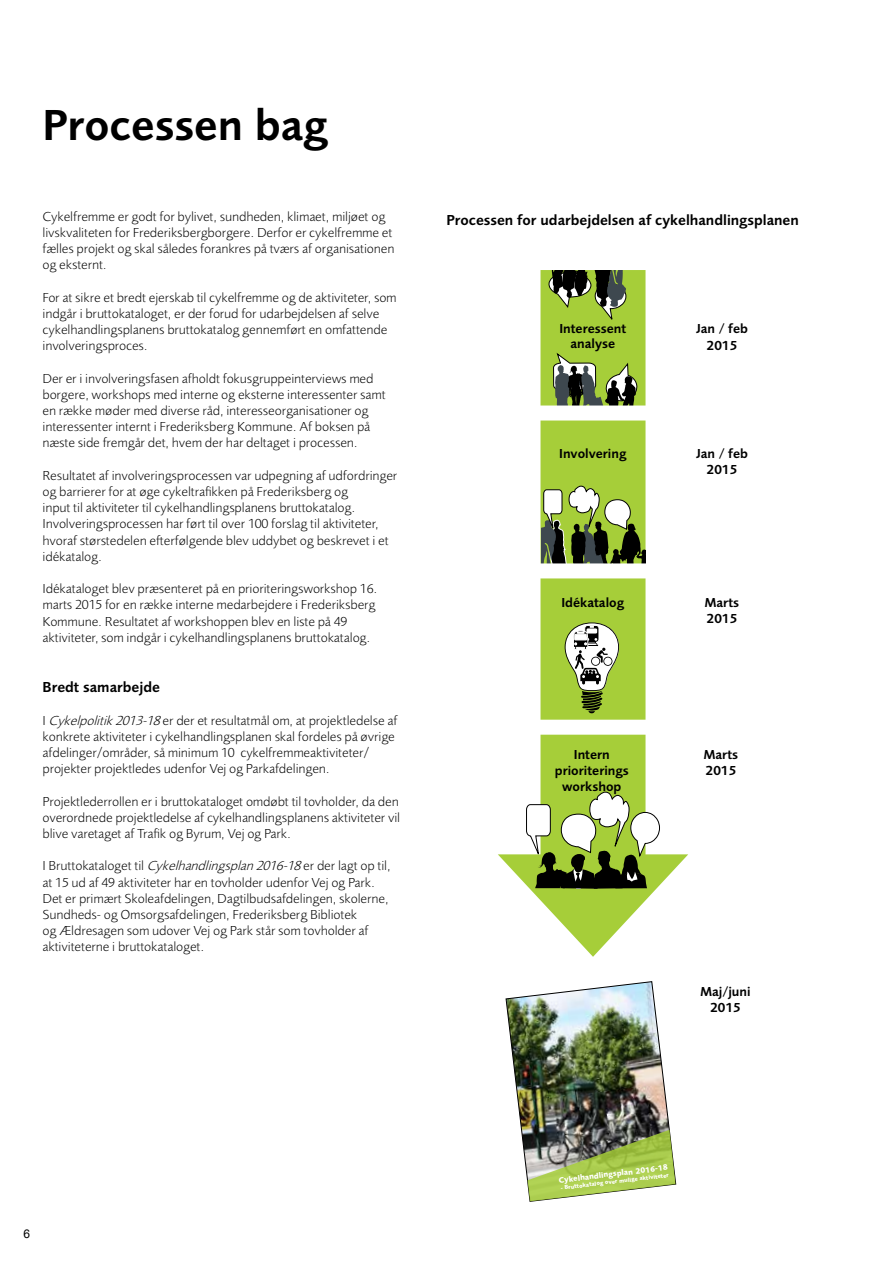
<style>
.page{position:relative;width:893px;height:1263px;background:#fff}
.page>*{position:absolute;margin:0;border:0;box-sizing:border-box;transform-origin:0 0}
.t1{font:45px "Foundry Sans Demi";color:#000}
.t2{font:15px "Foundry Sans Demi";color:#000}
.t3{font:300 13.5px/16.2px "Foundry Sans";color:#000}
.t4{font:13.5px/16.2px "Foundry Sans Demi";color:#000;text-align:center}
.t5{font:12px "Arial";color:#000}
.t6{font:700 8.1px "Foundry Sans";color:#fff}
.t7{font:700 6px "Foundry Sans";color:#fff}
.s1{font-style:italic}
</style>
<div class="page">
<div style="left:540px;top:270px;width:105px;height:605px;background:#a6ce39"></div>
<svg style="left:553px;top:353px;width:85px;height:52px"></svg>
<svg style="left:548px;top:270px;width:79px;height:50px"></svg>
<svg style="left:565px;top:622px;width:54px;height:91px"></svg>
<svg style="left:542px;top:486px;width:103px;height:77px"></svg>
<svg style="left:498px;top:791px;width:190px;height:166px"></svg>
<div style="left:527px;top:720px;width:138px;height:15px;background:#fff"></div>
<div style="left:527px;top:563px;width:138px;height:15px;background:#fff"></div>
<div style="left:524px;top:405px;width:138px;height:15px;background:#fff"></div>
<img style="left:506px;top:981px;width:170px;height:221px">
<h1 class="t1" style="left:43px;top:99px;width:287px">Processen bag</h1>
<p class="t3" style="left:43px;top:208px;width:353px">Cykelfremme er godt for bylivet, sundheden, klimaet, miljøet og livskvaliteten for Frederiksbergborgere. Derfor er cykelfremme et fælles projekt og skal således forankres på tværs af organisationen og eksternt.</p>
<p class="t3" style="left:43px;top:289px;width:356px">For at sikre et bredt ejerskab til cykelfremme og de aktiviteter, som indgår i bruttokataloget, er der forud for udarbejdelsen af selve cykelhandlingsplanens bruttokatalog gennemført en omfattende involveringsproces.</p>
<p class="t3" style="left:43px;top:370px;width:345px">Der er i involveringsfasen afholdt fokusgruppeinterviews med borgere, workshops med interne og eksterne interessenter samt en række møder med diverse råd, interesseorganisationer og interessenter internt i Frederiksberg Kommune. Af boksen på næste side fremgår det, hvem der har deltaget i processen.</p>
<p class="t3" style="left:43px;top:467px;width:356px">Resultatet af involveringsprocessen var udpegning af udfordringer og barrierer for at øge cykeltrafikken på Frederiksberg og<br>input til aktiviteter til cykelhandlingsplanens bruttokatalog.<br>Involveringsprocessen har ført til over 100 forslag til aktiviteter, hvoraf størstedelen efterfølgende blev uddybet og beskrevet i et idékatalog.</p>
<p class="t3" style="left:43px;top:581px;width:336px">Idékataloget blev præsenteret på en prioriteringsworkshop 16. marts 2015 for en række interne medarbejdere i Frederiksberg Kommune. Resultatet af workshoppen blev en liste på 49 aktiviteter, som indgår i cykelhandlingsplanens bruttokatalog.</p>
<p class="t2" style="left:43px;top:678px;width:119px">Bredt samarbejde</p>
<p class="t3" style="left:43px;top:712px;width:356px">I <span class="s1">Cykelpolitik2013-18</span>er der et resultatmål om, at projektledelse af konkrete aktiviteter i cykelhandlingsplanen skal fordeles på øvrige afdelinger/områder, så minimum 10 cykelfremmeaktiviteter/ projekter projektledes udenfor Vej og Parkafdelingen.</p>
<p class="t3" style="left:43px;top:793px;width:359px;text-align:justify">Projektlederrollen er i bruttokataloget omdøbt til tovholder, da den overordnede projektledelse af cykelhandlingsplanens aktiviteter vil blive varetaget af Trafik og Byrum, Vej og Park.</p>
<p class="t3" style="left:43px;top:858px;width:350px">I Bruttokataloget til <span class="s1">Cykelhandlingsplan2016-18</span>er der lagt op til, at 15 ud af 49 aktiviteter har en tovholder udenfor Vej og Park.<br>Det er primært Skoleafdelingen, Dagtilbudsafdelingen, skolerne, Sundheds- og Omsorgsafdelingen, Frederiksberg Bibliotek<br>og Ældresagen som udover Vej og Park står som tovholder af aktiviteterne i bruttokataloget.</p>
<p class="t2" style="left:446px;top:211px;width:354px">Processen for udarbejdelsen af cykelhandlingsplanen</p>
<p class="t4" style="left:559px;top:321px;width:68px;line-height:15px">Interessent analyse</p>
<p class="t4" style="left:696px;top:321px;width:53px">Jan / feb<br>2015</p>
<p class="t4" style="left:559px;top:445px;width:69px">Involvering</p>
<p class="t4" style="left:696px;top:445px;width:53px">Jan / feb<br>2015</p>
<p class="t4" style="left:561px;top:594px;width:64px">Idékatalog</p>
<p class="t4" style="left:705px;top:594px;width:36px;text-align:left">Marts<br>2015</p>
<p class="t4" style="left:555px;top:746px;width:76px">Intern prioriterings workshop</p>
<p class="t4" style="left:704px;top:746px;width:36px;text-align:left">Marts<br>2015</p>
<p class="t4" style="left:700px;top:983px;width:52px">Maj/juni<br>2015</p>
<p class="t5" style="left:23px;top:1225px;width:8px">6</p>
<p class="t6" style="left:558px;top:1175px;width:111px;rotate:-7deg">Cykelhandlingsplan 2016-18</p>
<p class="t7" style="left:561px;top:1184px;width:110px;rotate:-7deg">- Bruttokatalog over mulige aktiviteter</p>
</div>
